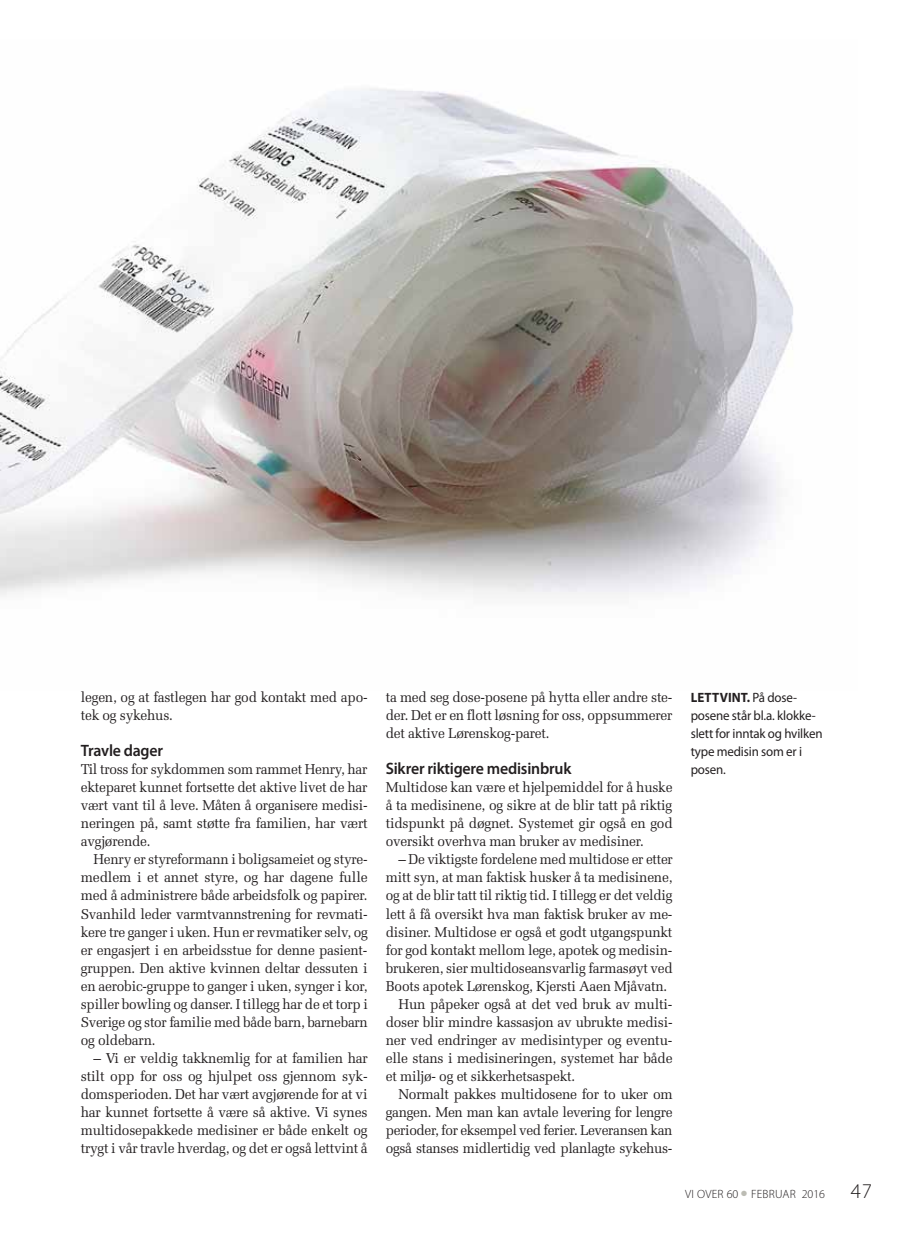
<style>
.page{position:relative;width:906px;height:1238px;background:#fff}
.page>*{position:absolute;margin:0;border:0;box-sizing:border-box;transform-origin:0 0}
.t1{font:600 16.5px "Myriad Pro";letter-spacing:-.01em;color:#231f20;scale:.96 1}
.t2{font:14.25px/18px "Melior LT Std";letter-spacing:-.015em;color:#231f20;text-align:justify;scale:.96 1}
.t3{font:14.25px "Melior LT Std";letter-spacing:-.015em;color:#231f20}
.t4{font:14.25px "Melior LT Std";letter-spacing:-.015em;color:#231f20;scale:.95 1}
.t5{font:13.5px/18px "Myriad Pro";letter-spacing:-.015em;color:#231f20;scale:.96 1}
.t6{font:300 12px "Myriad Pro";letter-spacing:.02em;color:#231f20}
.s1{font-weight:700}
.s2{color:#bcbcb4}
.s3{font-size:21px}
</style>
<div class="page">
<img style="left:0;top:88px;width:793px;height:508px">
<p class="t2" style="left:81px;top:688px;width:300px">legen, og at fastlegen har god kontakt med apo&shy;tek og sykehus.</p>
<p class="t1" style="left:81px;top:740px;width:87px">Travle dager</p>
<p class="t2" style="left:81px;top:760px;width:300px">Til tross for sykdommen som rammet Henry, har ekteparet kunnet fortsette det aktive livet de har vært vant til å leve. Måten å organisere medisi&shy;neringen på, samt støtte fra familien, har vært avgjørende.</p>
<p class="t2" style="left:81px;top:850px;width:301px;text-indent:13px">Henry er styreformann i boligsameiet og styre&shy;medlem i et annet styre, og har dagene fulle med å administrere både arbeidsfolk og papirer.<br>Svanhild leder varmtvannstrening for revmati&shy;kere tre ganger i uken. Hun er revmatiker selv, og er engasjert i en arbeidsstue for denne pasient&shy;gruppen. Den aktive kvinnen deltar dessuten i en aerobic-gruppe to ganger i uken, synger i kor, spiller bowling og danser. I tillegg har de et torp i Sverige og stor familie med både barn, barnebarn og oldebarn.</p>
<p class="t2" style="left:81px;top:1048px;width:300px;text-indent:13px">– Vi er veldig takknemlig for at familien har stilt opp for oss og hjulpet oss gjennom syk&shy;domsperioden. Det har vært avgjørende for at vi har kunnet fortsette å være så aktive. Vi synes multidosepakkede medisiner er både enkelt og trygt i vår travle hverdag, og det er også lettvint å</p>
<p class="t2" style="left:386px;top:688px;width:300px">ta med seg dose-posene på hytta eller andre ste&shy;der. Det er en flott løsning for oss, oppsummerer det aktive Lørenskog-paret.</p>
<p class="t1" style="left:386px;top:758px;width:195px">Sikrer riktigere medisinbruk</p>
<p class="t2" style="left:386px;top:778px;width:300px">Multidose kan være et hjelpemiddel for å huske å ta medisinene, og sikre at de blir tatt på riktig tidspunkt på døgnet. Systemet gir også en god oversikt overhva man bruker av medisiner.</p>
<p class="t4" style="left:398px;top:851px;width:290px">– De viktigste fordelene med multidose er etter</p>
<p class="t2" style="left:386px;top:868px;width:300px">mitt syn, at man faktisk husker å ta medisinene,</p>
<p class="t2" style="left:386px;top:886px;width:300px">og at de blir tatt til riktig tid. I tillegg er det veldig</p>
<p class="t2" style="left:386px;top:904px;width:300px">lett å få oversikt hva man faktisk bruker av me-</p>
<p class="t2" style="left:386px;top:922px;width:300px">disiner. Multidose er også et godt utgangspunkt</p>
<p class="t2" style="left:386px;top:940px;width:300px">for god kontakt mellom lege, apotek og medisin-</p>
<p class="t2" style="left:386px;top:958px;width:300px">brukeren, sier multidoseansvarlig farmasøyt ved</p>
<p class="t2" style="left:386px;top:976px;width:295px">Boots apotek Lørenskog, Kjersti Aaen Mjåvatn.</p>
<p class="t3" style="left:398px;top:995px;width:274px">Hun påpeker også at det ved bruk av multi-</p>
<p class="t2" style="left:386px;top:1012px;width:300px">doser blir mindre kassasjon av ubrukte medisi-</p>
<p class="t3" style="left:386px;top:1031px;width:288px">ner ved endringer av medisintyper og eventu-</p>
<p class="t2" style="left:386px;top:1048px;width:300px">elle stans i medisineringen, systemet har både</p>
<p class="t2" style="left:386px;top:1066px;width:199px">et miljø- og et sikkerhetsaspekt.</p>
<p class="t3" style="left:398px;top:1085px;width:276px">Normalt pakkes multidosene for to uker om</p>
<p class="t2" style="left:386px;top:1102px;width:300px">gangen. Men man kan avtale levering for lengre</p>
<p class="t2" style="left:386px;top:1120px;width:300px">perioder, for eksempel ved ferier. Leveransen kan</p>
<p class="t2" style="left:386px;top:1138px;width:300px">også stanses midlertidig ved planlagte sykehus-</p>
<p class="t5" style="left:690px;top:688px;width:139px"><span class="s1">LETTVINT.</span> På dose&shy;posene står bl.a. klokke&shy;slett for inntak og hvilken type medisin som er i posen.</p>
<p class="t6" style="left:685px;top:1186px;width:188px">VI OVER 60 <span class="s2">●</span> FEBRUAR 2016 <span class="s3">47</span></p>
</div>
